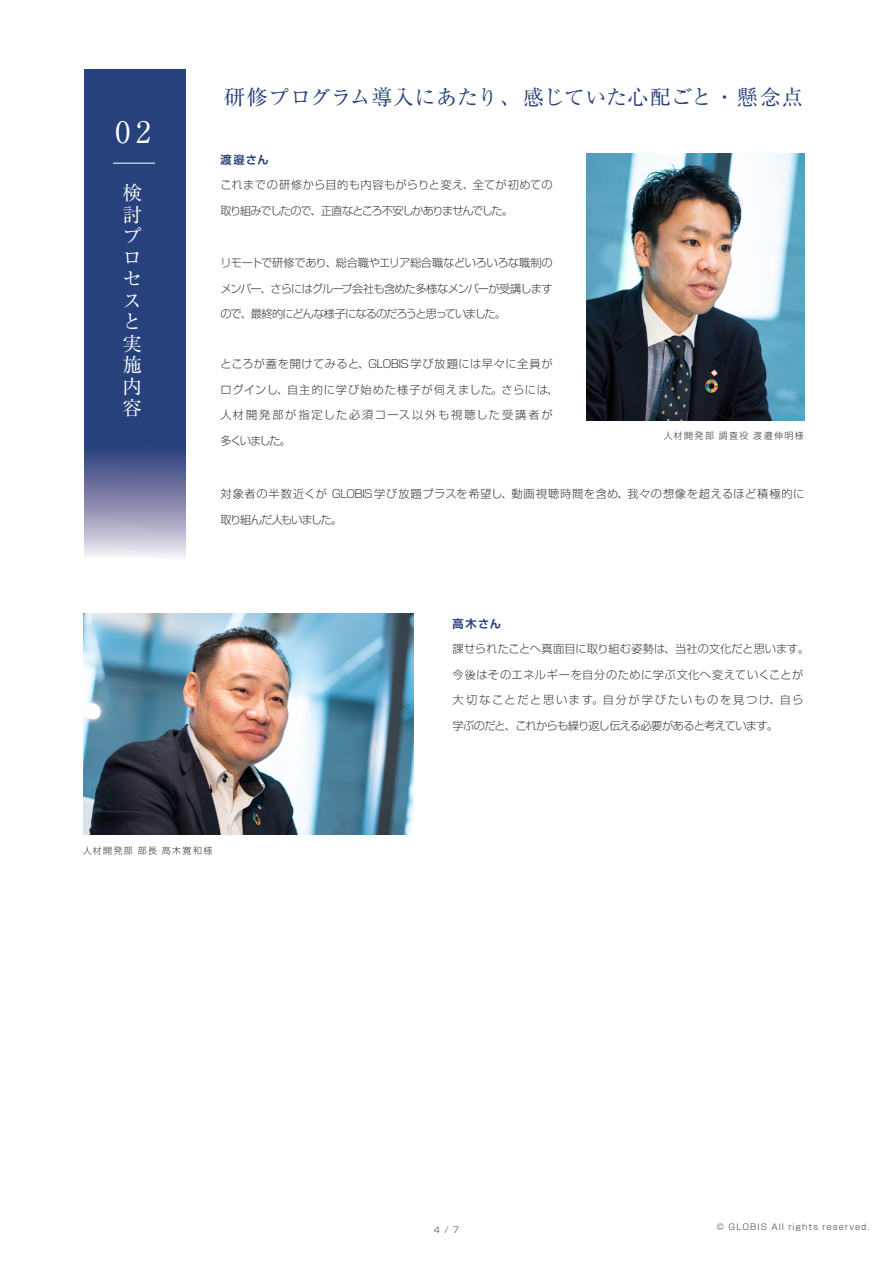
<style>
.page{position:relative;width:893px;height:1263px;background:#fff}
.page>*{position:absolute;margin:0;border:0;box-sizing:border-box;transform-origin:0 0}
.t1{font:29.55px "Ryumin Pro";color:#fff}
.t2{font:21px "Ryumin Pro";letter-spacing:.02em;color:#27417c}
.t3{font:19.5px/21.5px "Ryumin Pro";color:#fff}
.t4{font:300 11.25px "Shin Go Pro";letter-spacing:.05em;color:#3e3e3f}
.t5{font:300 11.25px "Shin Go Pro";color:#3e3e3f}
.t6{font:300 11.25px "Shin Go Pro";letter-spacing:-.07em;color:#3e3e3f}
.t7{font:300 11.25px "Shin Go Pro";letter-spacing:-.03em;color:#3e3e3f}
.t8{font:300 11.25px "Shin Go Pro";letter-spacing:.045em;color:#3e3e3f}
.t9{font:300 11.25px "Shin Go Pro";letter-spacing:-.055em;color:#3e3e3f}
.t10{font:300 11.25px "Shin Go Pro";letter-spacing:.04em;color:#3e3e3f}
.t11{font:300 11.25px "Shin Go Pro";letter-spacing:.035em;color:#3e3e3f}
.t12{font:300 11.25px "Shin Go Pro";letter-spacing:-.115em;color:#3e3e3f}
.t13{font:300 11.25px "Shin Go Pro";letter-spacing:.065em;color:#3e3e3f}
.t14{font:300 11.25px "Shin Go Pro";letter-spacing:-.085em;color:#3e3e3f}
.t15{font:300 11.25px "Shin Go Pro";letter-spacing:.155em;color:#3e3e3f}
.t16{font:300 11.25px "Shin Go Pro";letter-spacing:.16em;color:#3e3e3f}
.t17{font:300 11.25px "Shin Go Pro";letter-spacing:-.105em;color:#3e3e3f}
.t18{font:700 11.25px "Shin Go Pro De";letter-spacing:.105em;color:#27417c}
.t19{font:300 9px "Shin Go Pro";letter-spacing:.155em;color:#3e3e3f}
.t20{font:300 8.25px "Shin Go Pro";letter-spacing:.12em;color:#3e3e3f}
</style>
<div class="page">
<svg style="left:84px;top:70px;width:101px;height:488px;background:#3d5288"></svg>
<hr style="left:113px;top:163px;width:42px;height:1px;background:#fff">
<img style="left:586px;top:153px;width:218px;height:268px">
<img style="left:84px;top:613px;width:330px;height:221px">
<h1 class="t1" style="left:115px;top:109px;width:37px">02</h1>
<h3 class="t3" style="left:123px;top:181px;width:21px">検討プロセスと実施内容</h3>
<h2 class="t2" style="left:224px;top:80px;width:580px">研修プログラム導入にあたり、感じていた心配ごと・懸念点</h2>
<p class="t18" style="left:220px;top:150px;width:50px">渡邉さん</p>
<p class="t11" style="left:220px;top:176px;width:334px">これまでの研修から目的も内容もがらりと変え、全てが初めての</p>
<p class="t12" style="left:220px;top:201px;width:294px">取り組みでしたので、正直なところ不安しかありませんでした。</p>
<p class="t7" style="left:220px;top:254px;width:334px">リモートで研修であり、総合職やエリア総合職などいろいろな職制の</p>
<p class="t6" style="left:220px;top:279px;width:334px">メンバー、さらにはグループ会社も含めた多様なメンバーが受講します</p>
<p class="t14" style="left:220px;top:305px;width:287px">ので、最終的にどんな様子になるのだろうと思っていました。</p>
<p class="t8" style="left:220px;top:355px;width:334px">ところが蓋を開けてみると、GLOBIS 学び放題には早々に全員が</p>
<p class="t13" style="left:220px;top:380px;width:339px">ログインし、自主的に学び始めた様子が伺えました。さらには、</p>
<p class="t16" style="left:220px;top:406px;width:334px">人材開発部が指定した必須コース以外も視聴した受講者が</p>
<p class="t5" style="left:220px;top:431px;width:72px">多くいました。</p>
<p class="t19" style="left:664px;top:429px;width:141px">人材開発部 調査役 渡邉伸明様</p>
<p class="t4" style="left:220px;top:485px;width:585px">対象者の半数近くが GLOBIS 学び放題プラスを希望し、動画視聴時間を含め、我々の想像を超えるほど積極的に</p>
<p class="t17" style="left:220px;top:510px;width:123px">取り組んだ人もいました。</p>
<p class="t18" style="left:453px;top:614px;width:50px">高木さん</p>
<p class="t5" style="left:453px;top:640px;width:358px">課せられたことへ真面目に取り組む姿勢は、当社の文化だと思います。</p>
<p class="t10" style="left:453px;top:665px;width:352px">今後はそのエネルギーを自分のために学ぶ文化へ変えていくことが</p>
<p class="t15" style="left:453px;top:691px;width:352px">大切なことだと思います。自分が学びたいものを見つけ、自ら</p>
<p class="t9" style="left:453px;top:716px;width:327px">学ぶのだと、これからも繰り返し伝える必要があると考えています。</p>
<p class="t19" style="left:83px;top:843px;width:131px">人材開発部 部長 高木寛和様</p>
<p class="t20" style="left:434px;top:1223px;width:27px">4 / 7</p>
<p class="t20" style="left:717px;top:1220px;width:154px">© GLOBIS All rights reserved.</p>
</div>
